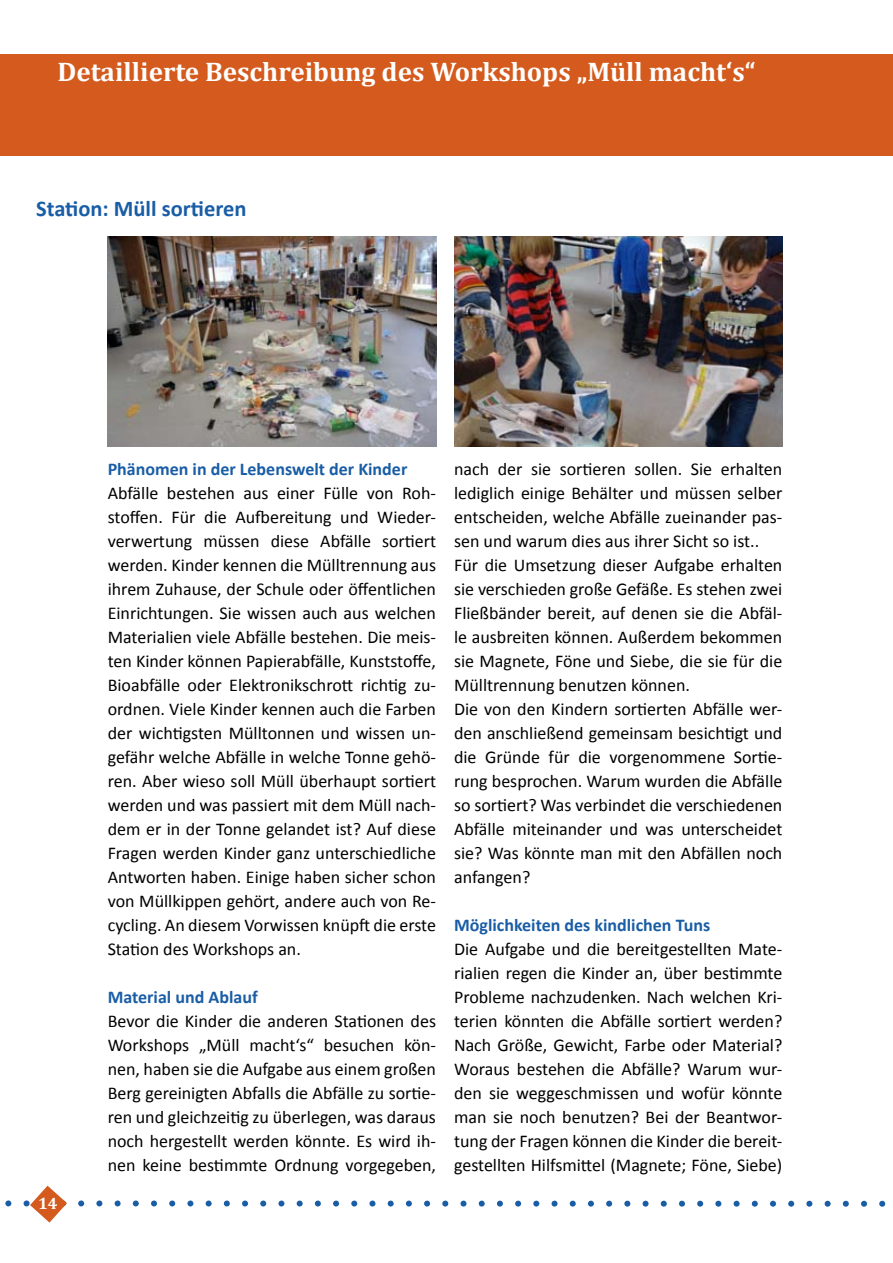
<style>
.page{position:relative;width:893px;height:1263px;background:#fff}
.page>*{position:absolute;margin:0;border:0;box-sizing:border-box;transform-origin:0 0}
.t1{font:700 27px "Cambria";color:#fff}
.t2{font:700 22.5px "Calibri";color:#195da6}
.t3{font:18px/24px "Calibri";color:#000;text-align:justify}
.t4{font:700 18px "Calibri";color:#195da6}
.t5{font:700 16.5px "Cambria";color:#fff}
</style>
<div class="page">
<svg style="left:5px;top:1186px;width:881px;height:36px"></svg>
<div style="left:0;top:54px;width:893px;height:101px;background:#d45b1d"></div>
<img style="left:107px;top:236px;width:330px;height:210px">
<img style="left:454px;top:236px;width:328px;height:210px">
<h1 class="t1" style="left:57px;top:55px;width:700px">Detaillierte Beschreibung des Workshops „Müll macht‘s“</h1>
<p class="t2" style="left:36px;top:194px;width:212px">Station: Müll sortieren</p>
<p class="t5" style="left:38px;top:1194px;width:21px">14</p>
<p class="t4" style="left:108px;top:458px;width:301px">Phänomen in der Lebenswelt der Kinder</p>
<p class="t3" style="left:108px;top:480px;width:330px">Abfälle bestehen aus einer Fülle von Roh&shy;stoffen. Für die Aufbereitung und Wieder&shy;verwertung müssen diese Abfälle sortiert werden. Kinder kennen die Mülltrennung aus ihrem Zuhause, der Schule oder öffentlichen Einrichtungen. Sie wissen auch aus welchen Materialien viele Abfälle bestehen. Die meis&shy;ten Kinder können Papierabfälle, Kunststoffe, Bioabfälle oder Elektronikschrott richtig zu&shy;ordnen. Viele Kinder kennen auch die Farben der wichtigsten Mülltonnen und wissen un&shy;gefähr welche Abfälle in welche Tonne gehö&shy;ren. Aber wieso soll Müll überhaupt sortiert werden und was passiert mit dem Müll nach&shy;dem er in der Tonne gelandet ist? Auf diese Fragen werden Kinder ganz unterschiedliche Antworten haben. Einige haben sicher schon von Müllkippen gehört, andere auch von Re&shy;cycling. An diesem Vorwissen knüpft die erste Station des Workshops an.</p>
<p class="t4" style="left:108px;top:986px;width:152px">Material und Ablauf</p>
<p class="t3" style="left:108px;top:1008px;width:330px">Bevor die Kinder die anderen Stationen des Workshops „Müll macht‘s“ besuchen kön&shy;nen, haben sie die Aufgabe aus einem großen Berg gereinigten Abfalls die Abfälle zu sortie&shy;ren und gleichzeitig zu überlegen, was daraus noch hergestellt werden könnte. Es wird ih&shy;nen keine bestimmte Ordnung vorgegeben,</p>
<p class="t3" style="left:454px;top:456px;width:330px;text-align:left">nach der sie sortieren sollen. Sie erhalten lediglich einige Behälter und müssen selber entscheiden, welche Abfälle zueinander pas&shy;sen und warum dies aus ihrer Sicht so ist..<br>Für die Umsetzung dieser Aufgabe erhalten sie verschieden große Gefäße. Es stehen zwei Fließbänder bereit, auf denen sie die Abfäl&shy;le ausbreiten können. Außerdem bekommen sie Magnete, Föne und Siebe, die sie für die Mülltrennung benutzen können.<br>Die von den Kindern sortierten Abfälle wer&shy;den anschließend gemeinsam besichtigt und die Gründe für die vorgenommene Sortie&shy;rung besprochen. Warum wurden die Abfälle so sortiert? Was verbindet die verschiedenen Abfälle miteinander und was unterscheidet sie? Was könnte man mit den Abfällen noch anfangen?</p>
<p class="t4" style="left:454px;top:914px;width:258px">Möglichkeiten des kindlichen Tuns</p>
<p class="t3" style="left:454px;top:936px;width:330px">Die Aufgabe und die bereitgestellten Mate&shy;rialien regen die Kinder an, über bestimmte Probleme nachzudenken. Nach welchen Kri&shy;terien könnten die Abfälle sortiert werden?<br>Nach Größe, Gewicht, Farbe oder Material?<br>Woraus bestehen die Abfälle? Warum wur&shy;den sie weggeschmissen und wofür könnte man sie noch benutzen? Bei der Beantwor&shy;tung der Fragen können die Kinder die bereit&shy;gestellten Hilfsmittel (Magnete; Föne, Siebe)</p>
</div>
